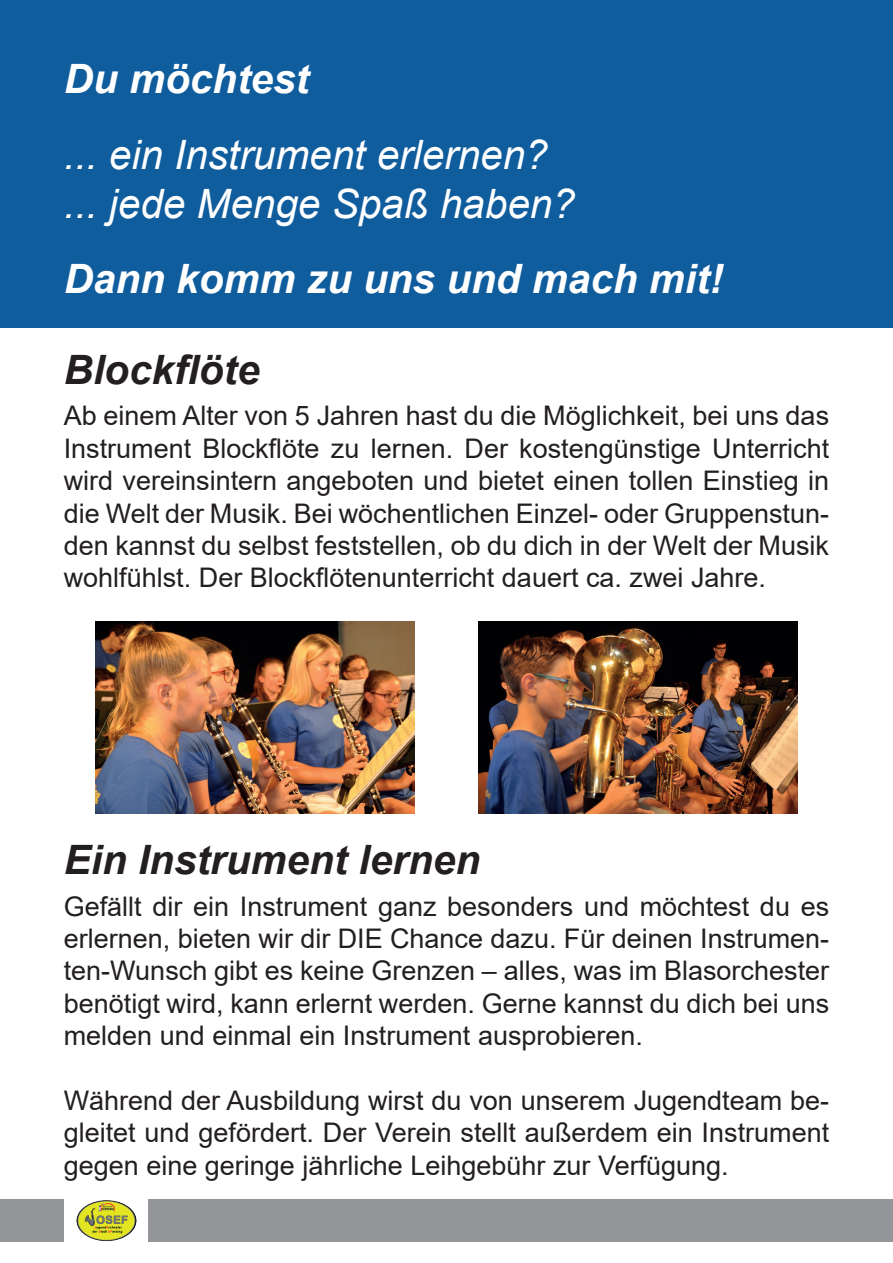
<style>
.page{position:relative;width:893px;height:1263px;background:#fff}
.page>*{position:absolute;margin:0;border:0;box-sizing:border-box;transform-origin:0 0}
.t1{font:italic 40.5px/48.6px "Arial";color:#fff}
.t2{font:italic 700 40.5px "Arial";color:#fff}
.t3{font:italic 700 40.5px "Arial";color:#231f20}
.t4{font:27px/32.4px "Arial";color:#231f20;text-align:justify}
</style>
<div class="page">
<div style="left:149px;top:1199px;width:744px;height:43px;background:#939598"></div>
<div style="left:0;top:1199px;width:64px;height:43px;background:#939598"></div>
<img style="left:76px;top:1200px;width:61px;height:42px">
<div style="left:0;top:0;width:893px;height:327px;background:#105d9e"></div>
<img style="left:478px;top:622px;width:319px;height:191px">
<img style="left:96px;top:622px;width:319px;height:191px">
<h1 class="t2" style="left:64px;top:52px;width:247px">Du möchtest</h1>
<h1 class="t1" style="left:64px;top:131px;width:513px">... ein Instrument erlernen? ... jede Menge Spaß haben?</h1>
<h1 class="t2" style="left:64px;top:252px;width:661px">Dann komm zu uns und mach mit!</h1>
<h1 class="t3" style="left:64px;top:343px;width:197px">Blockflöte</h1>
<p class="t4" style="left:64px;top:400px;width:767px">Ab einem Alter von 5 Jahren hast du die Möglichkeit, bei uns das Instrument Blockflöte zu lernen. Der kostengünstige Unterricht wird vereinsintern angeboten und bietet einen tollen Einstieg in die Welt der Musik. Bei wöchentlichen Einzel- oder Gruppenstun&shy;den kannst du selbst feststellen, ob du dich in der Welt der Musik wohlfühlst. Der Blockflötenunterricht dauert ca. zwei Jahre.</p>
<h1 class="t3" style="left:64px;top:833px;width:418px">Ein Instrument lernen</h1>
<p class="t4" style="left:64px;top:890px;width:767px">Gefällt dir ein Instrument ganz besonders und möchtest du es erlernen, bieten wir dir DIE Chance dazu. Für deinen Instrumen&shy;ten-Wunsch gibt es keine Grenzen – alles, was im Blasorchester benötigt wird, kann erlernt werden. Gerne kannst du dich bei uns melden und einmal ein Instrument ausprobieren.</p>
<p class="t4" style="left:64px;top:1084px;width:767px">Während der Ausbildung wirst du von unserem Jugendteam be&shy;gleitet und gefördert. Der Verein stellt außerdem ein Instrument gegen eine geringe jährliche Leihgebühr zur Verfügung.</p>
</div>
